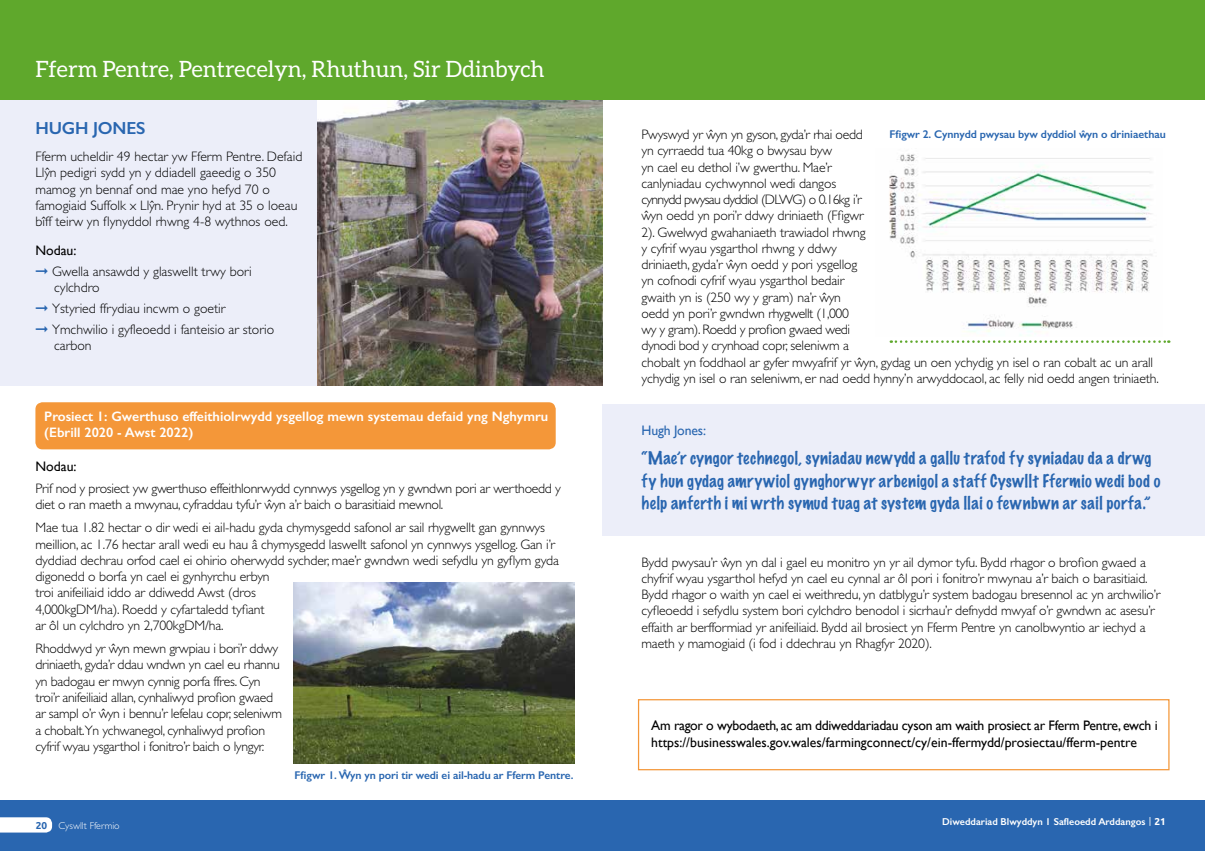
<style>
.page{position:relative;width:1205px;height:851px;background:#fff}
.page>*{position:absolute;margin:0;border:0;box-sizing:border-box;transform-origin:0 0}
.t1{font:22.5px "Aleo";color:#fff}
.t2{font:600 17.5px "Gill Sans";letter-spacing:-.01em;color:#2966b0}
.t3{font:100 16.25px/22.5px "Marker Felt";letter-spacing:.03em;color:#2966b0}
.t4{font:300 13.75px/16.2px "Gill Sans";letter-spacing:-.01em;color:#000}
.t5{font:13.75px/17.5px "Gill Sans";letter-spacing:-.01em;color:#000}
.t6{font:600 13.75px/16.2px "Gill Sans";color:#fff}
.t7{font:13.75px "Gill Sans";letter-spacing:-.01em;color:#2966b0}
.t8{font:600 11.25px "Gill Sans";letter-spacing:-.01em;color:#2966b0}
.t9{font:300 10.25px "Gill Sans";color:#fff}
.t10{font:600 10px "Gill Sans";color:#fff}
.t11{font:300 10px "Gill Sans";color:#fff}
.s1{font-weight:400}
.s2{color:#2966b0}
.s3{font-weight:700;font-size:10px}
.s4{font-size:10px}
.s5{font-family:"Calibri";font-weight:400;font-size:10px}
.s6{font-family:"Ubuntu";font-weight:700;font-size:10px}
.s7{font-family:"Ubuntu";font-weight:700;color:#6388c5}
.s8{font-family:"Ubuntu";font-weight:700;color:#2966b0}
</style>
<div class="page">
<div style="left:0;top:92px;width:593px;height:294px;background:#eceef9"></div>
<div style="left:35px;top:402px;width:521px;height:47px;background:#f49739;border-radius:7px"></div>
<img style="left:317px;top:99px;width:285px;height:287px">
<div style="left:603px;top:404px;width:602px;height:131px;background:#eceef9"></div>
<div style="left:0;top:800px;width:1205px;height:50px;background:#2966b0"></div>
<svg style="left:0;top:817px;width:52px;height:15px"></svg>
<div style="left:0;top:0;width:1205px;height:99px;background:#5fa82c"></div>
<div style="left:638px;top:699px;width:531px;height:71px;border:1px solid #f49739"></div>
<img style="left:889px;top:153px;width:263px;height:183px">
<img style="left:294px;top:582px;width:280px;height:181px">
<svg style="left:891px;top:340px;width:278px;height:3px"></svg>
<h1 class="t1" style="left:35px;top:56px;width:511px">Fferm Pentre, Pentrecelyn, Rhuthun, Sir Ddinbych</h1>
<p class="t2" style="left:35px;top:118px;width:112px">HUGH JONES</p>
<p class="t4" style="left:35px;top:148px;width:268px">Fferm ucheldir 49 hectar yw Fferm Pentre. Defaid Llyˆn pedigri sydd yn y ddiadell gaeedig o 350 mamog yn bennaf ond mae yno hefyd 70 o famogiaid Suffolk x Llyˆn. Prynir hyd at 35 o loeau bîff teirw yn flynyddol rhwng 4-8 wythnos oed.</p>
<p class="t4" style="left:35px;top:240px;width:218px;line-height:21px"><span class="s1">Nodau:<br></span><span class="s2">➞</span> Gwella ansawdd y glaswellt trwy bori</p>
<p class="t4" style="left:35px;top:277px;width:240px;line-height:21px;text-indent:19px">cylchdro<br><span class="s2">➞</span> Ystyried ffrydiau incwm o goetir<br><span class="s2">➞</span> Ymchwilio i gyfleoedd i fanteisio ar storio</p>
<p class="t4" style="left:54px;top:338px;width:39px">carbon</p>
<p class="t6" style="left:44px;top:408px;width:505px">Prosiect 1: Gwerthuso effeithiolrwydd ysgellog mewn systemau defaid yng Nghymru (Ebrill 2020 - Awst 2022)</p>
<p class="t5" style="left:35px;top:457px;width:43px">Nodau:</p>
<p class="t4" style="left:35px;top:480px;width:527px">Prif nod y prosiect yw gwerthuso effeithlonrwydd cynnwys ysgellog yn y gwndwn pori ar werthoedd y diet o ran maeth a mwynau, cyfraddau tyfu’r wˆ yn a’r baich o barasitiaid mewnol.</p>
<p class="t4" style="left:35px;top:519px;width:525px">Mae tua 1.82 hectar o dir wedi ei ail-hadu gyda chymysgedd safonol ar sail rhygwellt gan gynnwys meillion, ac 1.76 hectar arall wedi eu hau â chymysgedd laswellt safonol yn cynnwys ysgellog. Gan i’r dyddiad dechrau orfod cael ei ohirio oherwydd sychder, mae’r gwndwn wedi sefydlu yn gyflym gyda digonedd o borfa yn cael ei gynhyrchu erbyn<br>troi anifeiliaid iddo ar ddiwedd Awst (dros<br>4,000kgDM/ha). Roedd y cyfartaledd tyfiant<br>ar ôl un cylchdro yn 2,700kgDM/ha.</p>
<p class="t4" style="left:35px;top:640px;width:248px">Rhoddwyd yr wˆ yn mewn grwpiau i bori’r ddwy driniaeth, gyda’r ddau wndwn yn cael eu rhannu yn badogau er mwyn cynnig porfa ffres. Cyn troi’r anifeiliaid allan, cynhaliwyd profion gwaed ar sampl o’r wˆ yn i bennu’r lefelau copr, seleniwm a chobalt.Yn ychwanegol, cynhaliwyd profion cyfrif wyau ysgarthol i fonitro’r baich o lyngyr.</p>
<p class="t8" style="left:294px;top:768px;width:280px">Ffigwr 1. Wˆ yn yn pori tir wedi ei ail-hadu ar Fferm Pentre.</p>
<p class="t4" style="left:641px;top:126px;width:519px">Pwyswyd yr wˆ yn yn gyson, gyda’r rhai oedd<br>yn cyrraedd tua 40kg o bwysau byw<br>yn cael eu dethol i’w gwerthu. Mae’r<br>canlyniadau cychwynnol wedi dangos<br>cynnydd pwysau dyddiol (DLWG) o 0.16kg i’r<br>wˆ yn oedd yn pori’r ddwy driniaeth (Ffigwr<br>2). Gwelwyd gwahaniaeth trawiadol rhwng<br>y cyfrif wyau ysgarthol rhwng y ddwy<br>driniaeth, gyda’r wˆ yn oedd y pori ysgellog<br>yn cofnodi cyfrif wyau ysgarthol bedair<br>gwaith yn is (250 wy y gram) na’r wˆ yn<br>oedd yn pori’r gwndwn rhygwellt (1,000<br>wy y gram). Roedd y profion gwaed wedi<br>dynodi bod y crynhoad copr, seleniwm a<br>chobalt yn foddhaol ar gyfer mwyafrif yr wˆ yn, gydag un oen ychydig yn isel o ran cobalt ac un arall ychydig yn isel o ran seleniwm, er nad oedd hynny’n arwyddocaol, ac felly nid oedd angen triniaeth.</p>
<p class="t7" style="left:641px;top:422px;width:66px">Hugh Jones:</p>
<p class="t3" style="left:641px;top:446px;width:521px">“Mae’r cyngor technegol, syniadau newydd a gallu trafod fy syniadau da a drwg fy hun gydag amrywiol gynghorwyr arbenigol a staff Cyswllt Ffermio wedi bod o help anferth i mi wrth symud tuag at system gyda llai o fewnbwn ar sail porfa.”</p>
<p class="t8" style="left:889px;top:127px;width:278px">Ffigwr 2. Cynnydd pwysau byw dyddiol wˆ yn o driniaethau</p>
<p class="t4" style="left:641px;top:554px;width:520px">Bydd pwysau’r wˆ yn yn dal i gael eu monitro yn yr ail dymor tyfu. Bydd rhagor o brofion gwaed a chyfrif wyau ysgarthol hefyd yn cael eu cynnal ar ôl pori i fonitro’r mwynau a’r baich o barasitiaid.<br>Bydd rhagor o waith yn cael ei weithredu, yn datblygu’r system badogau bresennol ac yn archwilio’r cyfleoedd i sefydlu system bori cylchdro benodol i sicrhau’r defnydd mwyaf o’r gwndwn ac asesu’r effaith ar berfformiad yr anifeiliaid. Bydd ail brosiect yn Fferm Pentre yn canolbwyntio ar iechyd a maeth y mamogiaid (i fod i ddechrau yn Rhagfyr 2020).</p>
<p class="t5" style="left:651px;top:716px;width:508px">Am ragor o wybodaeth, ac am ddiweddariadau cyson am waith prosiect ar Fferm Pentre, ewch i https://businesswales.gov.wales/farmingconnect/cy/ein-ffermydd/prosiectau/fferm-pentre</p>
<p class="t9" style="left:989px;top:815px;width:178px"><span class="s3">Issue 30</span> November/December <span class="s4">2020</span> <span class="s5">|</span> <span class="s6">21</span></p>
<p class="t11" style="left:40px;top:819px;width:92px"><span class="s7">20</span> Farming Connect</p>
<p class="t10" style="left:942px;top:815px;width:205px">Diweddariad Blwyddyn 1 Safleoedd Arddangos</p>
<p class="t11" style="left:36px;top:819px;width:85px"><span class="s8">20</span> Cyswllt Ffermio</p>
</div>
